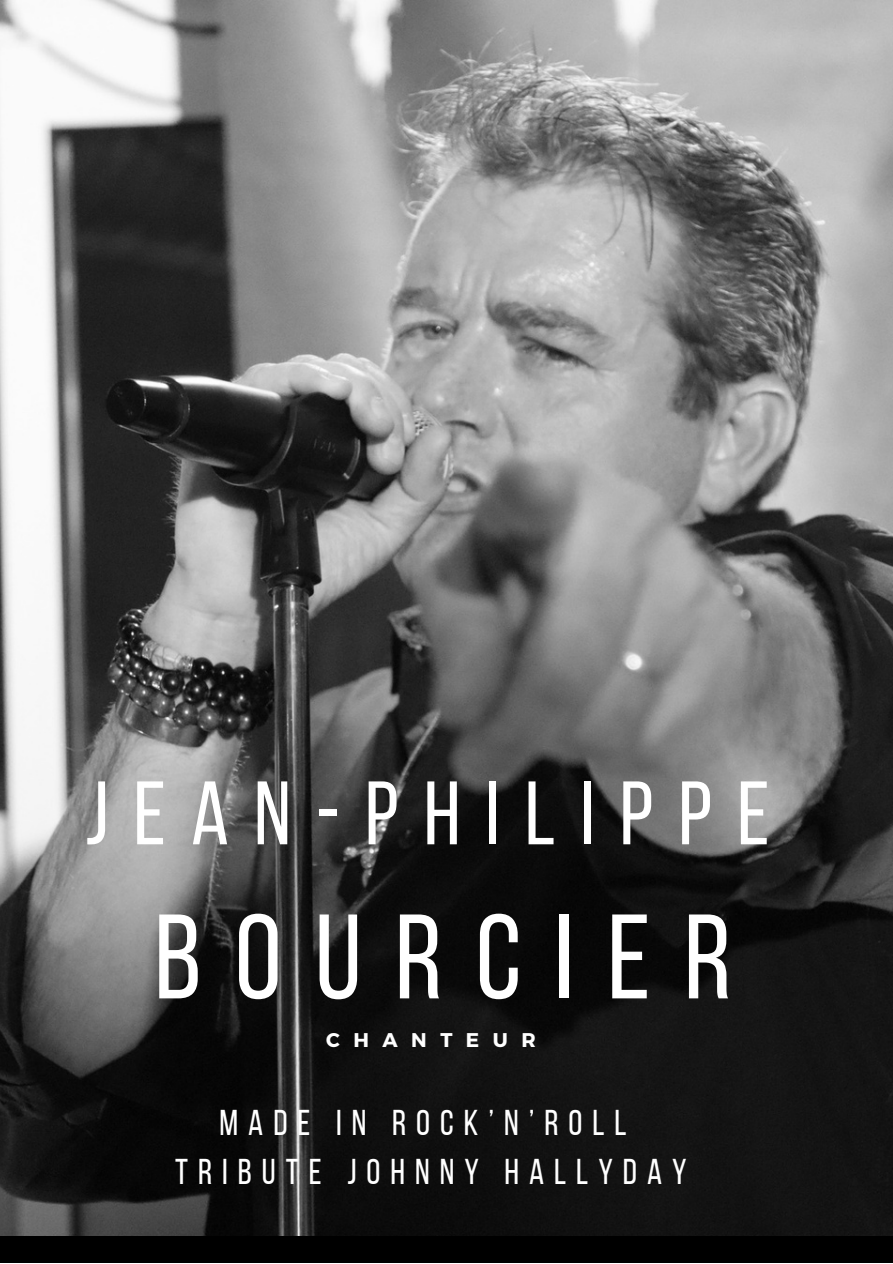
<style>
.page{position:relative;width:893px;height:1264px;background:#fff}
.page>*{position:absolute;margin:0;border:0;box-sizing:border-box;transform-origin:0 0}
.t1{font:119.7px "Bebas Neue";letter-spacing:.28em;color:#fff}
.t2{font:89.85px "Bebas Neue";letter-spacing:.28em;color:#fff}
.t3{font:35.7px "Bebas Neue";letter-spacing:.28em;color:#fff}
.t4{font:700 19.8px "Montserrat";letter-spacing:.68em;color:#fff}
</style>
<div class="page">
<div style="left:0;top:0;width:892px;height:1262px;background:#000"></div>
<img style="left:0;top:0;width:892px;height:1235px">
<p class="t2" style="left:85px;top:777px;width:685px">JEAN-PHILIPPE</p>
<p class="t1" style="left:154px;top:908px;width:578px">BOURCIER</p>
<p class="t4" style="left:326px;top:1027px;width:211px">CHANTEUR</p>
<p class="t3" style="left:219px;top:1107px;width:408px">MADE IN ROCK’N’ROLL</p>
<p class="t3" style="left:175px;top:1156px;width:513px">TRIBUTE JOHNNY HALLYDAY</p>
</div>
